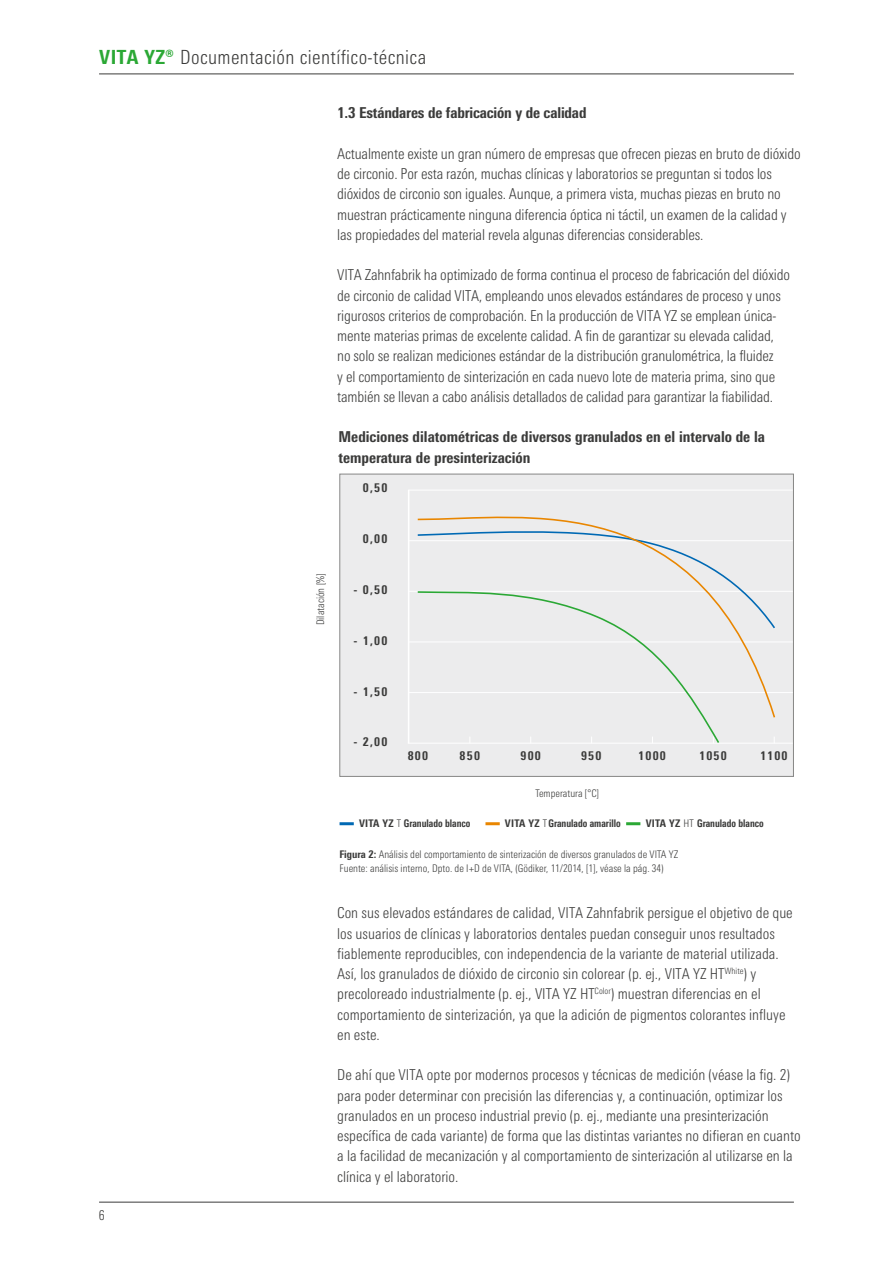
<style>
.page{position:relative;width:893px;height:1263px;background:#fff}
.page>*{position:absolute;margin:0;border:0;box-sizing:border-box;transform-origin:0 0}
.t1{font:300 condensed 19.5px "Univers Next Pro";letter-spacing:.02em;color:#3b3b3a}
.t2{font:300 condensed 15px/20.2px "Univers Next Pro";letter-spacing:-.01em;color:#3b3b3a}
.t3{font:800 condensed 15px/20.2px "Univers Next Pro";color:#3b3b3a}
.t4{font:300 condensed 13.5px "Univers Next Pro";color:#3b3b3a}
.t5{font:800 condensed 12px "Univers Next Pro";letter-spacing:.1em;color:#3b3b3a}
.t6{font:300 condensed 10.5px/14.7px "Univers Next Pro";color:#3b3b3a}
.t7{font:800 condensed 10.5px "Univers Next Pro";color:#3b3b3a}
.s1{font-weight:800;color:#2ba835}
.s2{font-weight:300}
.s3{font-weight:800}
</style>
<div class="page">
<hr style="left:99px;top:74px;width:695px;height:1px;background:#3b3b3a">
<hr style="left:99px;top:1202px;width:695px;height:1px;background:#3b3b3a">
<div style="left:340px;top:474px;width:453px;height:302px;background:#ececed"></div>
<hr style="left:409px;top:490px;width:385px;height:1px;background:#fff">
<hr style="left:409px;top:540px;width:385px;height:1px;background:#fff">
<hr style="left:409px;top:591px;width:385px;height:1px;background:#fff">
<hr style="left:409px;top:641px;width:385px;height:1px;background:#fff">
<hr style="left:409px;top:692px;width:385px;height:1px;background:#fff">
<hr style="left:408px;top:743px;width:386px;height:1px;background:#fff">
<hr style="left:408px;top:490px;width:1px;height:253px;background:#fff">
<svg style="left:417px;top:516px;width:359px;height:203px"></svg>
<div style="left:340px;top:474px;width:454px;height:303px;border:1px solid #878786"></div>
<hr style="left:340px;top:822px;width:14px;height:3px;background:#0069b4">
<hr style="left:485px;top:822px;width:15px;height:3px;background:#e98600">
<hr style="left:626px;top:822px;width:14px;height:3px;background:#2ba835">
<h1 class="t1" style="left:99px;top:46px;width:328px"><span class="s1">VITA YZ®</span> Documentación científico-técnica</h1>
<p class="t3" style="left:337px;top:103px;width:251px">1.3 Estándares de fabricación y de calidad</p>
<p class="t2" style="left:337px;top:143px;width:465px">Actualmente existe un gran número de empresas que ofrecen piezas en bruto de dióxido de circonio. Por esta razón, muchas clínicas y laboratorios se preguntan si todos los dióxidos de circonio son iguales. Aunque, a primera vista, muchas piezas en bruto no muestran prácticamente ninguna diferencia óptica ni táctil, un examen de la calidad y las propiedades del material revela algunas diferencias considerables.</p>
<p class="t2" style="left:337px;top:265px;width:454px">VITA Zahnfabrik ha optimizado de forma continua el proceso de fabricación del dióxido de circonio de calidad VITA, empleando unos elevados estándares de proceso y unos rigurosos criterios de comprobación. En la producción de VITA YZ se emplean única&shy;mente materias primas de excelente calidad. A fin de garantizar su elevada calidad, no solo se realizan mediciones estándar de la distribución granulométrica, la fluidez<br>y el comportamiento de sinterización en cada nuevo lote de materia prima, sino que también se llevan a cabo análisis detallados de calidad para garantizar la fiabilidad.</p>
<p class="t3" style="left:338px;top:427px;width:428px">Mediciones dilatométricas de diversos granulados en el intervalo de la temperatura de presinterización</p>
<p class="t5" style="left:363px;top:481px;width:26px">0,50</p>
<p class="t4" style="left:99px;top:1207px;width:7px">6</p>
<p class="t6" style="left:313px;top:625px;width:54px;rotate:-90deg">Dilatación [%]</p>
<p class="t5" style="left:363px;top:531px;width:26px">0,00</p>
<p class="t5" style="left:353px;top:582px;width:36px">- 0,50</p>
<p class="t5" style="left:353px;top:633px;width:36px">- 1,00</p>
<p class="t5" style="left:353px;top:684px;width:36px">- 1,50</p>
<p class="t5" style="left:353px;top:735px;width:36px">- 2,00</p>
<p class="t5" style="left:408px;top:749px;width:22px">800</p>
<p class="t5" style="left:460px;top:749px;width:22px">850</p>
<p class="t5" style="left:520px;top:749px;width:22px">900</p>
<p class="t5" style="left:581px;top:749px;width:22px">950</p>
<p class="t5" style="left:638px;top:749px;width:29px">1000</p>
<p class="t5" style="left:699px;top:749px;width:29px">1050</p>
<p class="t5" style="left:760px;top:749px;width:29px">1100</p>
<p class="t6" style="left:535px;top:786px;width:65px">Temperatura [°C]</p>
<p class="t7" style="left:359px;top:817px;width:113px">VITA YZ <span class="s2">T</span> Granulado blanco</p>
<p class="t7" style="left:505px;top:817px;width:117px">VITA YZ <span class="s2">T</span> Granulado amarillo</p>
<p class="t7" style="left:646px;top:817px;width:120px">VITA YZ <span class="s2">HT</span> Granulado blanco</p>
<p class="t6" style="left:340px;top:847px;width:340px"><span class="s3">Figura 2:</span> Análisis del comportamiento de sinterización de diversos granulados de VITA YZ<br>Fuente: análisis interno, Dpto. de I+D de VITA, (Gödiker, 11/2014, [1], véase la pág. 34)</p>
<p class="t2" style="left:337px;top:903px;width:457px">Con sus elevados estándares de calidad, VITA Zahnfabrik persigue el objetivo de que los usuarios de clínicas y laboratorios dentales puedan conseguir unos resultados fiablemente reproducibles, con independencia de la variante de material utilizada.<br>Así, los granulados de dióxido de circonio sin colorear (p. ej., VITA YZ HT<sup>White</sup>) y precoloreado industrialmente (p. ej., VITA YZ HT<sup>Color</sup>) muestran diferencias en el comportamiento de sinterización, ya que la adición de pigmentos colorantes influye en este.</p>
<p class="t2" style="left:337px;top:1065px;width:465px">De ahí que VITA opte por modernos procesos y técnicas de medición (véase la fig. 2) para poder determinar con precisión las diferencias y, a continuación, optimizar los granulados en un proceso industrial previo (p. ej., mediante una presinterización específica de cada variante) de forma que las distintas variantes no difieran en cuanto a la facilidad de mecanización y al comportamiento de sinterización al utilizarse en la clínica y el laboratorio.</p>
</div>
